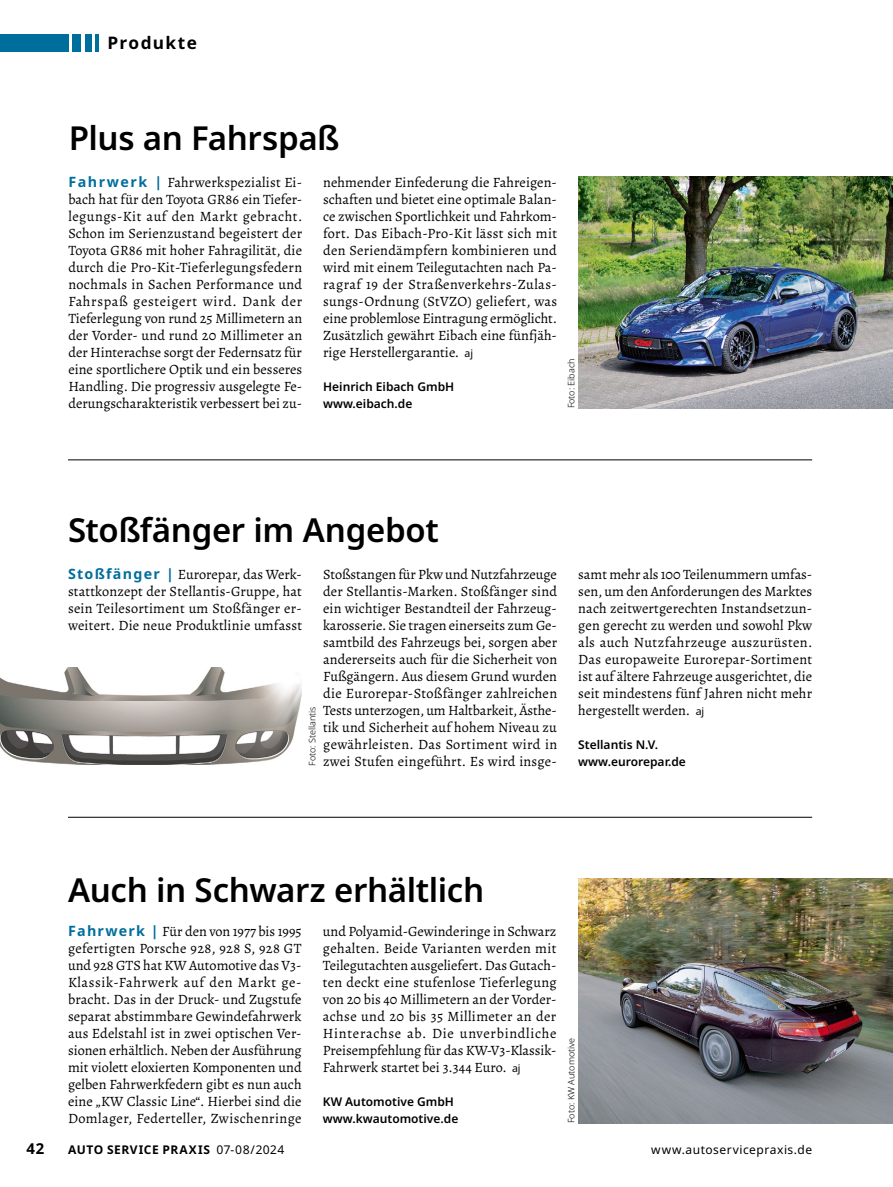
<style>
.page{position:relative;width:893px;height:1187px;background:#fff}
.page>*{position:absolute;margin:0;border:0;box-sizing:border-box;transform-origin:0 0}
.Title_22pt{font:600 33px "Noto Sans";letter-spacing:-.01em;color:#000}
.Category_Rubrik{font:17.25px "Noto Sans Bold 2";letter-spacing:.08em;color:#000}
.t1{font:700 15px "Noto Sans";color:#000}
.Para_GT{font:14.25px/17px "Alegreya";color:#000;text-align:justify}
.Para_GT_Info{font:600 12px "Noto Sans";color:#000}
.t2{font:700 12px "Noto Sans";letter-spacing:.05em;color:#000}
.t3{font:12px "Noto Sans Regular 2";letter-spacing:.04em;color:#000}
.Image_Source_Bildquelle{font:300 9px "Noto Sans";color:#000}
.s1{font-family:"Noto Sans Bold 2";color:#006e9c}
.s2{font-family:"Noto Sans Regular 2";font-size:10.5px}
.s3{font-weight:400}
</style>
<div class="page">
<hr style="left:96px;top:34px;width:3px;height:17px;background:#006e9c">
<div style="left:72px;top:34px;width:9px;height:17px;background:#006e9c"></div>
<div style="left:85px;top:34px;width:6px;height:17px;background:#006e9c"></div>
<div style="left:0;top:34px;width:68px;height:17px;background:#006e9c"></div>
<img style="left:578px;top:176px;width:315px;height:232px">
<hr style="left:68px;top:816px;width:744px;height:1px;background:#000">
<hr style="left:68px;top:459px;width:744px;height:1px;background:#000">
<img style="left:0;top:667px;width:302px;height:98px">
<img style="left:578px;top:878px;width:315px;height:245px">
<p class="Category_Rubrik" style="left:107px;top:33px;width:91px">Produkte</p>
<p class="Title_22pt" style="left:69px;top:119px;width:273px">Plus an Fahrspaß</p>
<p class="Para_GT" style="left:68px;top:174px;width:235px"><span class="s1">Fahrwerk |</span> Fahrwerkspezialist Ei&shy;bach hat für den Toyota GR86 ein Tiefer&shy;legungs-Kit auf den Markt gebracht.<br>Schon im Serienzustand begeistert der Toyota GR86 mit hoher Fahragilität, die durch die Pro-Kit-Tieferlegungsfedern nochmals in Sachen Performance und Fahrspaß gesteigert wird. Dank der Tieferlegung von rund 25 Millimetern an der Vorder- und rund 20 Millimeter an der Hinterachse sorgt der Federnsatz für eine sportlichere Optik und ein besseres Handling. Die progressiv ausgelegte Fe&shy;derungscharakteristik verbessert bei zu-</p>
<p class="Para_GT" style="left:323px;top:174px;width:236px">nehmender Einfederung die Fahreigen&shy;schaften und bietet eine optimale Balan&shy;ce zwischen Sportlichkeit und Fahrkom&shy;fort. Das Eibach-Pro-Kit lässt sich mit den Seriendämpfern kombinieren und wird mit einem Teilegutachten nach Pa&shy;ragraf 19 der Straßenverkehrs-Zulas&shy;sungs-Ordnung (StVZO) geliefert, was eine problemlose Eintragung ermöglicht.<br>Zusätzlich gewährt Eibach eine fünfjäh&shy;rige Herstellergarantie. <span class="s2">aj</span></p>
<p class="Para_GT_Info" style="left:323px;top:380px;width:133px">Heinrich Eibach GmbH</p>
<p class="Para_GT_Info" style="left:323px;top:397px;width:91px">www.eibach.de</p>
<p class="Image_Source_Bildquelle" style="left:566px;top:408px;width:51px;rotate:-90deg">Foto: Eibach</p>
<p class="Title_22pt" style="left:68px;top:511px;width:372px">Stoßfänger im Angebot</p>
<p class="Para_GT" style="left:68px;top:565px;width:235px"><span class="s1">Stoßfänger |</span> Eurorepar, das Werk&shy;stattkonzept der Stellantis-Gruppe, hat sein Teilesortiment um Stoßfänger er&shy;weitert. Die neue Produktlinie umfasst</p>
<p class="Para_GT" style="left:323px;top:565px;width:236px">Stoßstangen für Pkw und Nutzfahrzeuge der Stellantis-Marken. Stoßfänger sind ein wichtiger Bestandteil der Fahrzeug&shy;karosserie. Sie tragen einerseits zum Ge&shy;samtbild des Fahrzeugs bei, sorgen aber andererseits auch für die Sicherheit von Fußgängern. Aus diesem Grund wurden die Eurorepar-Stoßfänger zahlreichen Tests unterzogen, um Haltbarkeit, Ästhe&shy;tik und Sicherheit auf hohem Niveau zu gewährleisten. Das Sortiment wird in zwei Stufen eingeführt. Es wird insge-</p>
<p class="Para_GT" style="left:578px;top:565px;width:236px">samt mehr als 100 Teilenummern umfas&shy;sen, um den Anforderungen des Marktes nach zeitwertgerechten Instandsetzun&shy;gen gerecht zu werden und sowohl Pkw als auch Nutzfahrzeuge auszurüsten.<br>Das europaweite Eurorepar-Sortiment ist auf ältere Fahrzeuge ausgerichtet, die seit mindestens fünf Jahren nicht mehr hergestellt werden. <span class="s2">aj</span></p>
<p class="Image_Source_Bildquelle" style="left:307px;top:765px;width:61px;rotate:-90deg">Foto: Stellantis</p>
<p class="Para_GT_Info" style="left:578px;top:737px;width:81px">Stellantis N.V.</p>
<p class="Para_GT_Info" style="left:578px;top:754px;width:109px">www.eurorepar.de</p>
<p class="Title_22pt" style="left:68px;top:871px;width:418px">Auch in Schwarz erhältlich</p>
<p class="Para_GT" style="left:68px;top:922px;width:235px"><span class="s1">Fahrwerk |</span> Für den von 1977 bis 1995 gefertigten Porsche 928, 928 S, 928 GT und 928 GTS hat KW Automotive das V3- Klassik-Fahrwerk auf den Markt ge&shy;bracht. Das in der Druck- und Zugstufe separat abstimmbare Gewindefahrwerk aus Edelstahl ist in zwei optischen Ver&shy;sionen erhältlich. Neben der Ausführung mit violett eloxierten Komponenten und gelben Fahrwerkfedern gibt es nun auch eine „KW Classic Line“. Hierbei sind die Domlager, Federteller, Zwischenringe</p>
<p class="Para_GT" style="left:323px;top:922px;width:235px">und Polyamid-Gewinderinge in Schwarz gehalten. Beide Varianten werden mit Teilegutachten ausgeliefert. Das Gutach&shy;ten deckt eine stufenlose Tieferlegung von 20 bis 40 Millimetern an der Vorder&shy;achse und 20 bis 35 Millimeter an der Hinterachse ab. Die unverbindliche Preisempfehlung für das KW-V3-Klassik-Fahrwerk startet bei 3.344 Euro. <span class="s2">aj</span></p>
<p class="Para_GT_Info" style="left:323px;top:1094px;width:133px">KW Automotive GmbH</p>
<p class="Para_GT_Info" style="left:323px;top:1111px;width:137px">www.kwautomotive.de</p>
<p class="Image_Source_Bildquelle" style="left:566px;top:1123px;width:87px;rotate:-90deg">Foto: KW Automotive</p>
<p class="t1" style="left:27px;top:1139px;width:19px">42</p>
<p class="t2" style="left:68px;top:1142px;width:218px">AUTO SERVICE PRAXIS <span class="s3">07-08/2024</span></p>
<p class="t3" style="left:651px;top:1142px;width:162px">www.autoservicepraxis.de</p>
</div>
